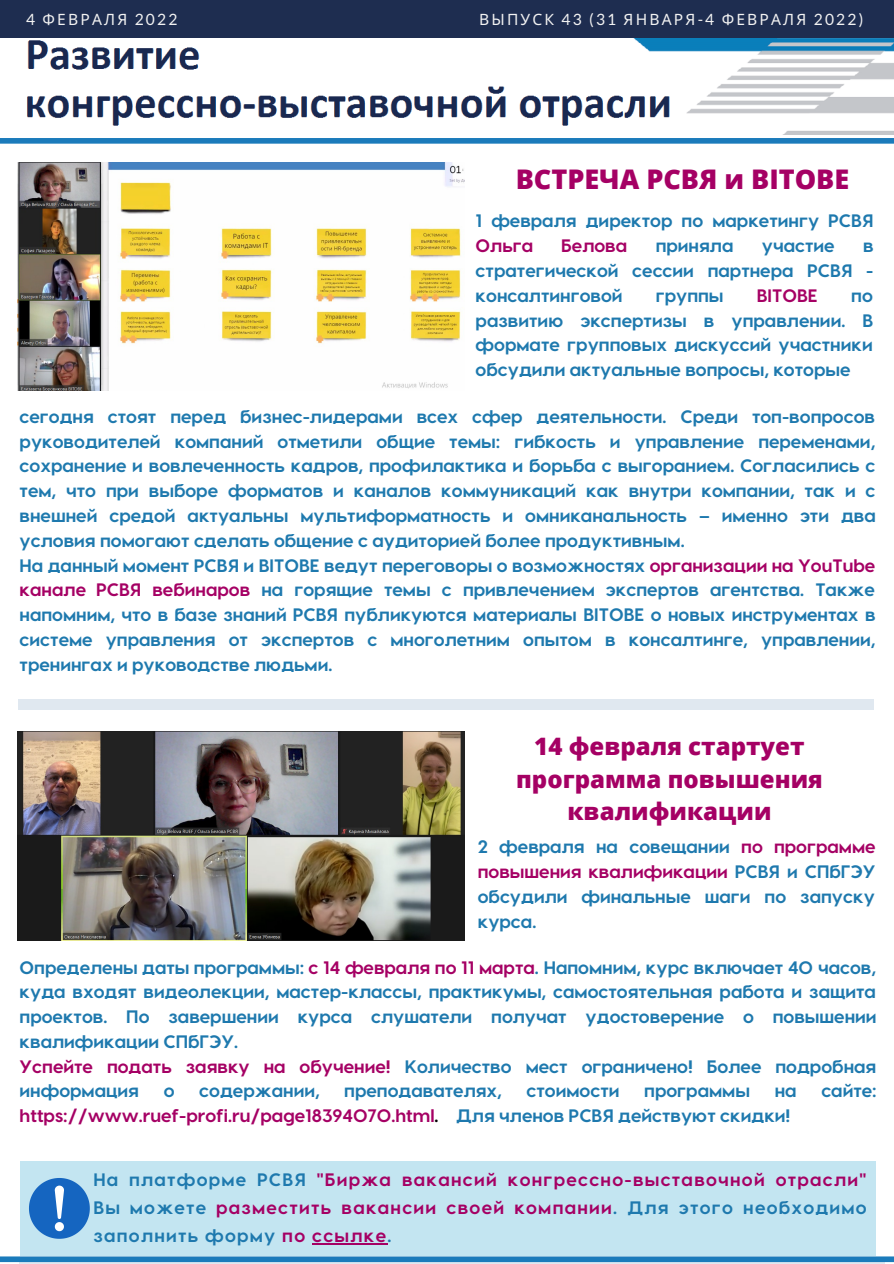
<style>
.page{position:relative;width:894px;height:1264px;background:#fff}
.page>*{position:absolute;margin:0;border:0;box-sizing:border-box;transform-origin:0 0}
.t1{font:800 27px "Open Sans";color:#a50064}
.t2{font:800 24px/32.7px "Open Sans";color:#a50064;text-align:center}
.t3{font:700 18px/24.8px "Visby CF";color:#1e79ae;text-align:justify}
.t4{font:700 18px/28.2px "Visby CF";color:#a50064;text-align:justify}
.t5{font:15.6px "Noto Sans";letter-spacing:.14em;color:#f2f2f2}
.s1{font-family:"Lato"}
.s2{color:#a50064}
.s3{color:#000}
.s4{color:#1e79ae}
</style>
<div class="page">
<div style="left:0;top:0;width:893px;height:38px;background:#1e2d50"></div>
<svg style="left:20px;top:1261px;width:864px;height:2px;background:#73acd2"></svg>
<div style="left:0;top:1256px;width:893px;height:5px;background:#1b7bbb"></div>
<div style="left:18px;top:699px;width:855px;height:10px;background:#e0e8f0"></div>
<img style="left:17px;top:731px;width:447px;height:209px">
<img style="left:17px;top:162px;width:447px;height:229px">
<div style="left:0;top:138px;width:893px;height:6px;background:#1b7bbb"></div>
<img style="left:26px;top:38px;width:867px;height:97px">
<div style="left:21px;top:1160px;width:854px;height:95px;background:#c3e5f1"></div>
<svg style="left:29px;top:1178px;width:61px;height:60px"></svg>
<hr style="left:312px;top:1243px;width:75px;height:1px;background:#a50064">
<p class="t5" style="left:26px;top:8px;width:153px"><span class="s1">4</span> ФЕВРАЛЯ <span class="s1">2022</span></p>
<p class="t5" style="left:479px;top:8px;width:385px">ВЫПУСК <span class="s1">43 (31</span> ЯНВАРЯ<span class="s1">-4</span> ФЕВРАЛЯ <span class="s1">2022)</span></p>
<p class="t1" style="left:515px;top:160px;width:335px">ВСТРЕЧА РСВЯ и BITOBE</p>
<p class="t3" style="left:475px;top:208px;width:399px">1 февраля директор по маркетингу РСВЯ<br><span class="s2">Ольга</span></p>
<p class="t4" style="left:561px;top:231px;width:67px">Белова</p>
<p class="t3" style="left:655px;top:232px;width:79px">приняла</p>
<p class="t3" style="left:761px;top:232px;width:74px">участие</p>
<p class="t3" style="left:475px;top:232px;width:399px;text-indent:387px">в стратегической сессии партнера РСВЯ - консалтинговой</p>
<p class="t3" style="left:655px;top:282px;width:69px">группы</p>
<p class="t4" style="left:756px;top:280px;width:62px">BITOBE</p>
<p class="t3" style="left:475px;top:282px;width:399px;text-indent:375px">по развитию экспертизы в управлении. В формате групповых дискуссий участники обсудили актуальные вопросы, которые</p>
<p class="t3" style="left:20px;top:403px;width:857px">сегодня стоят перед бизнес-лидерами всех сфер деятельности. Среди топ-вопросов руководителей компаний отметили общие темы: гибкость и управление переменами, сохранение и вовлеченность кадров, профилактика и борьба с выгоранием. Согласились с тем, что при выборе форматов и каналов коммуникаций как внутри компании, так и с внешней средой актуальны мультиформатность и омниканальность – именно эти два условия помогают сделать общение с аудиторией более продуктивным.</p>
<p class="t3" style="left:20px;top:552px;width:857px">На данный момент РСВЯ и BITOBE ведут переговоры о возможностях <span class="s2">организации на YouTube канале РСВЯ вебинаров</span> на горящие темы с привлечением экспертов агентства. Также напомним, что в базе знаний РСВЯ публикуются материалы BITOBE о новых инструментах в системе управления от экспертов с многолетним опытом в консалтинге, управлении, тренингах и руководстве людьми.</p>
<p class="t2" style="left:516px;top:729px;width:308px">14 февраля стартует программа повышения квалификации</p>
<p class="t3" style="left:477px;top:833px;width:399px">2 февраля на совещании <span class="s2">по программе повышения квалификации</span> РСВЯ и СПбГЭУ обсудили финальные шаги по запуску курса.</p>
<p class="t3" style="left:20px;top:953px;width:858px">Определены даты программы: <span class="s2">с 14 февраля по 11 марта</span>. Напомним, курс включает 40 часов, куда входят видеолекции, мастер-классы, практикумы, самостоятельная работа и защита проектов. По завершении курса слушатели получат удостоверение о повышении квалификации СПбГЭУ.</p>
<p class="t3" style="left:20px;top:1052px;width:858px"><span class="s2">Успейте подать заявку на обучение!</span> Количество мест ограничено! Более подробная информация</p>
<p class="t3" style="left:164px;top:1077px;width:12px">о</p>
<p class="t3" style="left:199px;top:1077px;width:122px">содержании,</p>
<p class="t3" style="left:344px;top:1077px;width:159px">преподавателях,</p>
<p class="t3" style="left:526px;top:1077px;width:94px">стоимости</p>
<p class="t3" style="left:644px;top:1077px;width:107px">программы</p>
<p class="t3" style="left:774px;top:1077px;width:23px">на</p>
<p class="t3" style="left:821px;top:1077px;width:57px">сайте:</p>
<p class="t4" style="left:20px;top:1100px;width:772px">https://www.ruef-profi.ru/page18394070.html<span class="s3">.</span> <span class="s4">Для членов РСВЯ действуют скидки!</span></p>
<p class="t4" style="left:93px;top:1164px;width:774px"><span class="s4">На платформе РСВЯ</span> "Биржа вакансий конгрессно-выставочной отрасли" <span class="s4">Вы можете</span> разместить вакансии своей компании<span class="s4">. Для этого необходимо заполнить форму</span> по ссылке<span class="s4">.</span></p>
</div>
